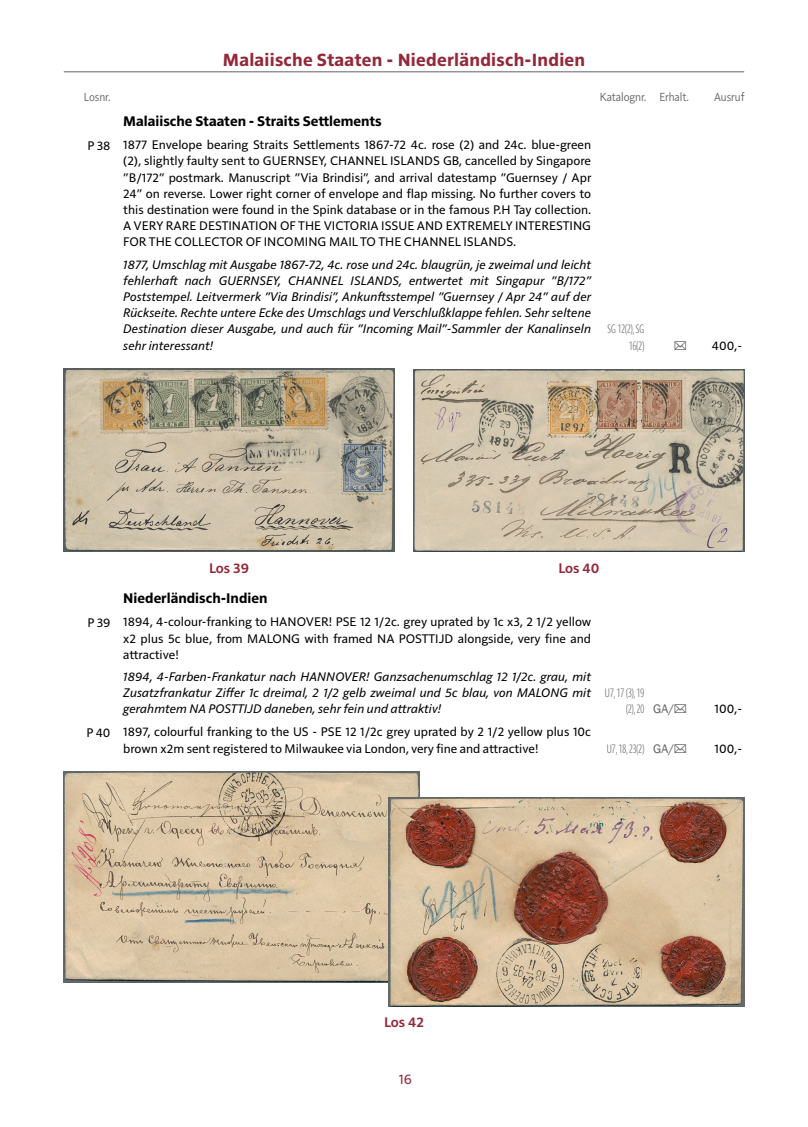
<style>
.page{position:relative;width:808px;height:1127px;background:#fff}
.page>*{position:absolute;margin:0;border:0;box-sizing:border-box;transform-origin:0 0}
.t1{font:700 18px "Solitaire MVB Pro";letter-spacing:.015em;color:#942738}
.t2{font:700 14.25px "Solitaire MVB Pro";color:#000}
.t3{font:600 14.25px "Solitaire MVB Pro";color:#942738}
.t4{font:14.25px "Solitaire MVB Pro";color:#942738}
.t5{font:12.75px/16.2px "Solitaire MVB Pro";color:#000;text-align:justify}
.t6{font:italic 12.75px/16.2px "Solitaire MVB Pro";color:#000;text-align:justify}
.t7{font:700 12px/16.2px "Parisine Std Comp Clair";color:#646363;text-align:right}
.t8{font:12px "Solitaire MVB Pro";letter-spacing:-.005em;color:#646363;scale:.9 1}
</style>
<div class="page">
<hr style="left:64px;top:71px;width:680px;height:1px;background:#646363">
<img style="left:64px;top:369px;width:330px;height:183px">
<img style="left:414px;top:369px;width:330px;height:183px">
<img style="left:64px;top:772px;width:355px;height:210px">
<img style="left:388px;top:797px;width:356px;height:209px">
<h1 class="t1" style="left:223px;top:48px;width:364px">Malaiische Staaten - Niederländisch-Indien</h1>
<p class="t8" style="left:84px;top:88px;width:31px">Losnr.</p>
<p class="t8" style="left:600px;top:88px;width:100px">Katalognr. Erhalt.</p>
<p class="t8" style="left:714px;top:88px;width:35px">Ausruf</p>
<p class="t2" style="left:123px;top:112px;width:260px">Malaiische Staaten - Straits Settlements</p>
<p class="t5" style="left:123px;top:136px;width:469px;text-indent:-36px">P 38 1877 Envelope bearing Straits Settlements 1867-72 4c. rose (2) and 24c. blue-green (2), slightly faulty sent to GUERNSEY, CHANNEL ISLANDS GB, cancelled by Singapore ”B/172” postmark. Manuscript ”Via Brindisi”, and arrival datestamp ”Guernsey / Apr 24” on reverse. Lower right corner of envelope and flap missing. No further covers to this destination were found in the Spink database or in the famous P.H Tay collection.<br>A VERY RARE DESTINATION OF THE VICTORIA ISSUE AND EXTREMELY INTERESTING FOR THE COLLECTOR OF INCOMING MAIL TO THE CHANNEL ISLANDS.</p>
<p class="t6" style="left:123px;top:255px;width:470px">1877, Umschlag mit Ausgabe 1867-72, 4c. rose und 24c. blaugrün, je zweimal und leicht fehlerhaft nach GUERNSEY, CHANNEL ISLANDS, entwertet mit Singapur ”B/172” Poststempel. Leitvermerk ”Via Brindisi”, Ankunftsstempel ”Guernsey / Apr 24” auf der Rückseite. Rechte untere Ecke des Umschlags und Verschlußklappe fehlen. Sehr seltene Destination dieser Ausgabe, und auch für ”Incoming Mail”-Sammler der Kanalinseln sehr interessant!</p>
<p class="t7" style="left:607px;top:321px;width:38px">SG 12(2), SG<br>16(2)</p>
<p class="t5" style="left:712px;top:336px;width:32px">400,-</p>
<p class="t3" style="left:209px;top:558px;width:41px">Los 39</p>
<p class="t3" style="left:558px;top:558px;width:42px">Los 40</p>
<p class="t2" style="left:123px;top:589px;width:146px">Niederländisch-Indien</p>
<p class="t5" style="left:123px;top:613px;width:470px;text-indent:-36px">P 39 1894, 4-colour-franking to HANOVER! PSE 12 1/2c. grey uprated by 1c x3, 2 1/2 yellow x2 plus 5c blue, from MALONG with framed NA POSTTIJD alongside, very fine and attractive!</p>
<p class="t6" style="left:123px;top:668px;width:469px">1894, 4-Farben-Frankatur nach HANNOVER! Ganzsachenumschlag 12 1/2c. grau, mit Zusatzfrankatur Ziffer 1c dreimal, 2 1/2 gelb zweimal und 5c blau, von MALONG mit gerahmtem NA POSTTIJD daneben, sehr fein und attraktiv!</p>
<p class="t7" style="left:605px;top:685px;width:41px">U7, 17 (3), 19 (2), 20</p>
<p class="t5" style="left:714px;top:700px;width:29px">100,-</p>
<p class="t5" style="left:123px;top:723px;width:469px;text-indent:-37px">P 40 1897, colourful franking to the US - PSE 12 1/2c grey uprated by 2 1/2 yellow plus 10c brown x2m sent registered to Milwaukee via London, very fine and attractive!</p>
<p class="t7" style="left:607px;top:740px;width:39px">U7, 18, 23(2)</p>
<p class="t5" style="left:714px;top:739px;width:29px">100,-</p>
<p class="t3" style="left:384px;top:1012px;width:41px">Los 42</p>
<p class="t4" style="left:399px;top:1069px;width:15px">16</p>
</div>
